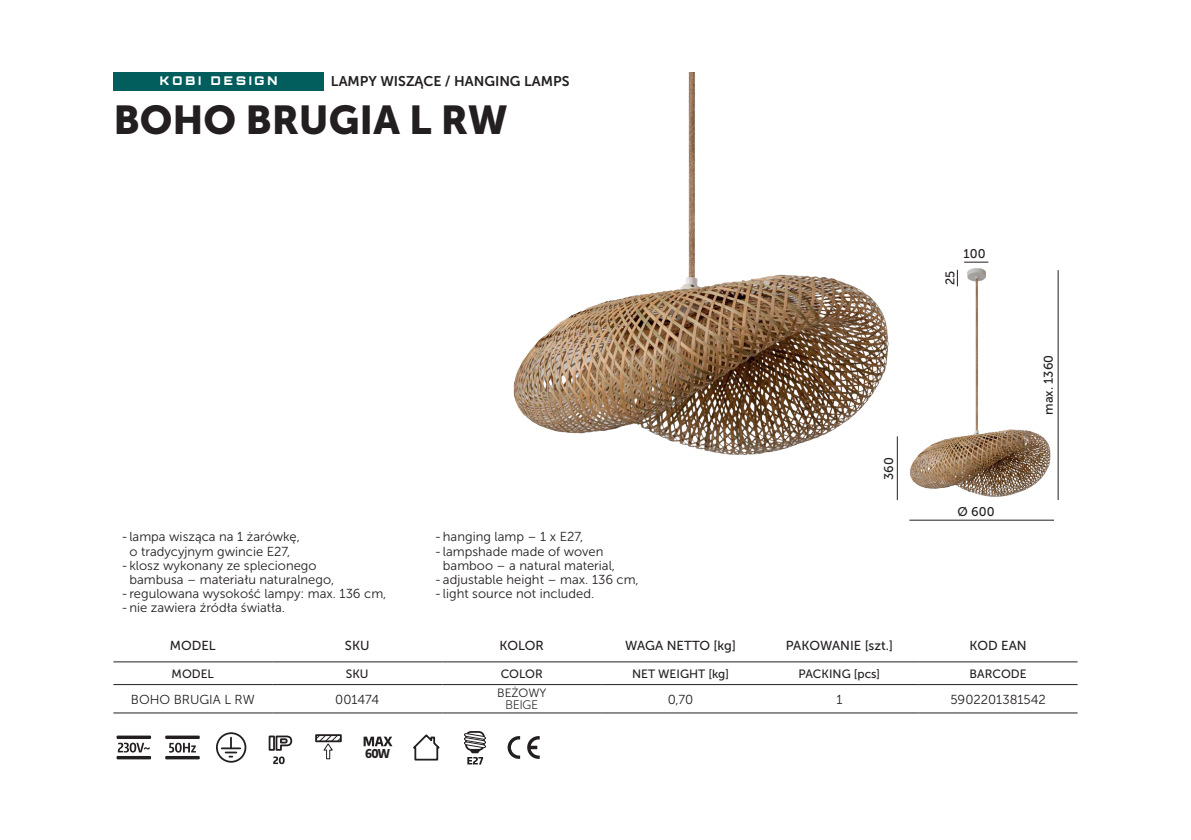
<style>
.page{position:relative;width:1191px;height:840px;background:#fff}
.page>*{position:absolute;margin:0;border:0;box-sizing:border-box;transform-origin:0 0}
.t1{font:40px "Museo Sans 900";color:#231f20}
.t2{font:14px "Museo Sans 700";color:#231f20}
.t3{font:13px/14px "Museo Sans 300";color:#231f20}
.t4{font:13px "Museo Sans 500";color:#231f20}
.t5{font:12.6px "Museo Sans 500";color:#231f20}
.t6{font:12px "Museo Sans 500";color:#231f20}
.t7{font:900 12px "Orbitron";letter-spacing:.25em;color:#fff}
.t8{font:12px "Museo Sans 300";color:#231f20}
.t9{font:300 12px "Azo Sans";color:#231f20}
.t10{font:800 semi-condensed 12px "Encode Sans";color:#231f20;scale:.94 1}
</style>
<div class="page">
<svg style="left:113px;top:662px;width:964px;height:24px"></svg>
<div style="left:272px;top:661px;width:170px;height:23px;background:#fff"></div>
<hr style="left:113px;top:661px;width:159px;height:1px;background:#231f20">
<hr style="left:442px;top:661px;width:159px;height:1px;background:#231f20">
<hr style="left:601px;top:661px;width:159px;height:1px;background:#231f20">
<hr style="left:760px;top:661px;width:158px;height:1px;background:#231f20">
<hr style="left:918px;top:661px;width:159px;height:1px;background:#231f20">
<hr style="left:113px;top:683px;width:159px;height:1px;background:#231f20">
<hr style="left:442px;top:683px;width:159px;height:1px;background:#231f20">
<hr style="left:601px;top:683px;width:159px;height:1px;background:#231f20">
<hr style="left:760px;top:683px;width:158px;height:1px;background:#231f20">
<hr style="left:918px;top:683px;width:159px;height:1px;background:#231f20">
<hr style="left:113px;top:712px;width:159px;height:1px;background:#231f20">
<hr style="left:272px;top:712px;width:170px;height:1px;background:#231f20">
<hr style="left:442px;top:712px;width:159px;height:1px;background:#231f20">
<hr style="left:601px;top:712px;width:159px;height:1px;background:#231f20">
<hr style="left:760px;top:712px;width:158px;height:1px;background:#231f20">
<hr style="left:918px;top:712px;width:159px;height:1px;background:#231f20">
<hr style="left:272px;top:661px;width:170px;height:1px;background:#231f20">
<hr style="left:272px;top:683px;width:170px;height:1px;background:#231f20">
<svg style="left:118px;top:742px;width:32px;height:10px"></svg>
<div style="left:117px;top:735px;width:34px;height:3px;border:2px solid #231f20"></div>
<div style="left:117px;top:755px;width:34px;height:4px;border:2px solid #231f20"></div>
<div style="left:165px;top:735px;width:35px;height:3px;border:2px solid #231f20"></div>
<div style="left:165px;top:755px;width:35px;height:4px;border:2px solid #231f20"></div>
<svg style="left:169px;top:742px;width:27px;height:10px"></svg>
<svg style="left:216px;top:732px;width:31px;height:31px"></svg>
<svg style="left:268px;top:735px;width:25px;height:28px"></svg>
<svg style="left:315px;top:734px;width:27px;height:25px"></svg>
<svg style="left:363px;top:736px;width:29px;height:9px"></svg>
<svg style="left:413px;top:734px;width:27px;height:27px"></svg>
<div style="left:465px;top:730px;width:20px;height:20px;border:2px solid #231f20;border-radius:5px"></div>
<svg style="left:464px;top:733px;width:22px;height:31px"></svg>
<svg style="left:507px;top:736px;width:13px;height:22px"></svg>
<svg style="left:527px;top:736px;width:13px;height:22px"></svg>
<div style="left:113px;top:72px;width:211px;height:18px;background:#015e5d"></div>
<img style="left:513px;top:73px;width:367px;height:382px">
<img style="left:880px;top:261px;width:179px;height:260px">
<hr style="left:909px;top:519px;width:145px;height:1px;background:#231f20">
<hr style="left:897px;top:436px;width:1px;height:64px;background:#231f20">
<hr style="left:1057px;top:270px;width:1px;height:229px;background:#231f20">
<svg style="left:964px;top:262px;width:24px;height:1px"></svg>
<svg style="left:957px;top:269px;width:1px;height:17px"></svg>
<p class="t7" style="left:160px;top:73px;width:119px">KOBI DESIGN</p>
<p class="t2" style="left:331px;top:73px;width:240px">LAMPY WISZĄCE / HANGING LAMPS</p>
<h1 class="t1" style="left:113px;top:97px;width:396px">BOHO BRUGIA L RW</h1>
<p class="t3" style="left:121px;top:530px;width:180px">- lampa wisząca na 1 żarówkę,</p>
<p class="t3" style="left:129px;top:544px;width:163px">o tradycyjnym gwincie E27,</p>
<p class="t3" style="left:121px;top:558px;width:197px">-klosz wykonany ze splecionego</p>
<p class="t3" style="left:129px;top:572px;width:206px">bambusa – materiału naturalnego,</p>
<p class="t3" style="left:121px;top:586px;width:266px">- regulowana wysokość lampy: max. 136 cm, -nie zawiera źródła światła.</p>
<p class="t3" style="left:435px;top:530px;width:150px">-hanging lamp – 1 x E27,</p>
<p class="t3" style="left:435px;top:544px;width:170px">- lampshade made of woven</p>
<p class="t3" style="left:443px;top:558px;width:174px">bamboo – a natural material,</p>
<p class="t3" style="left:435px;top:572px;width:205px">-adjustable height – max. 136 cm,</p>
<p class="t3" style="left:435px;top:586px;width:161px">- light source not included.</p>
<p class="t5" style="left:882px;top:479px;width:24px;rotate:-90deg">360</p>
<p class="t5" style="left:943px;top:285px;width:16px;rotate:-90deg">25</p>
<p class="t5" style="left:963px;top:246px;width:23px">100</p>
<p class="t5" style="left:957px;top:504px;width:38px">Ø 600</p>
<p class="t5" style="left:1041px;top:414px;width:61px;rotate:-90deg">max. 1360</p>
<p class="t4" style="left:170px;top:637px;width:47px">MODEL</p>
<p class="t4" style="left:345px;top:637px;width:26px">SKU</p>
<p class="t4" style="left:499px;top:637px;width:46px">KOLOR</p>
<p class="t4" style="left:625px;top:637px;width:112px">WAGA NETTO [kg]</p>
<p class="t4" style="left:785px;top:637px;width:109px">PAKOWANIE [szt.]</p>
<p class="t4" style="left:969px;top:637px;width:59px">KOD EAN</p>
<p class="t6" style="left:172px;top:666px;width:44px">MODEL</p>
<p class="t6" style="left:346px;top:666px;width:24px">SKU</p>
<p class="t6" style="left:501px;top:666px;width:44px">COLOR</p>
<p class="t6" style="left:632px;top:666px;width:98px">NET WEIGHT [kg]</p>
<p class="t6" style="left:798px;top:666px;width:83px">PACKING [pcs]</p>
<p class="t6" style="left:969px;top:666px;width:59px">BARCODE</p>
<p class="t3" style="left:131px;top:691px;width:125px">BOHO BRUGIA L RW</p>
<p class="t3" style="left:335px;top:691px;width:46px">001474</p>
<p class="t8" style="left:497px;top:686px;width:51px">BEŻOWY</p>
<p class="t9" style="left:505px;top:697px;width:34px">BEIGE</p>
<p class="t3" style="left:667px;top:691px;width:27px">0,70</p>
<p class="t3" style="left:836px;top:691px;width:8px">1</p>
<p class="t3" style="left:950px;top:691px;width:97px">5902201381542</p>
<p class="t10" style="left:365px;top:743px;width:28px">60W</p>
</div>
